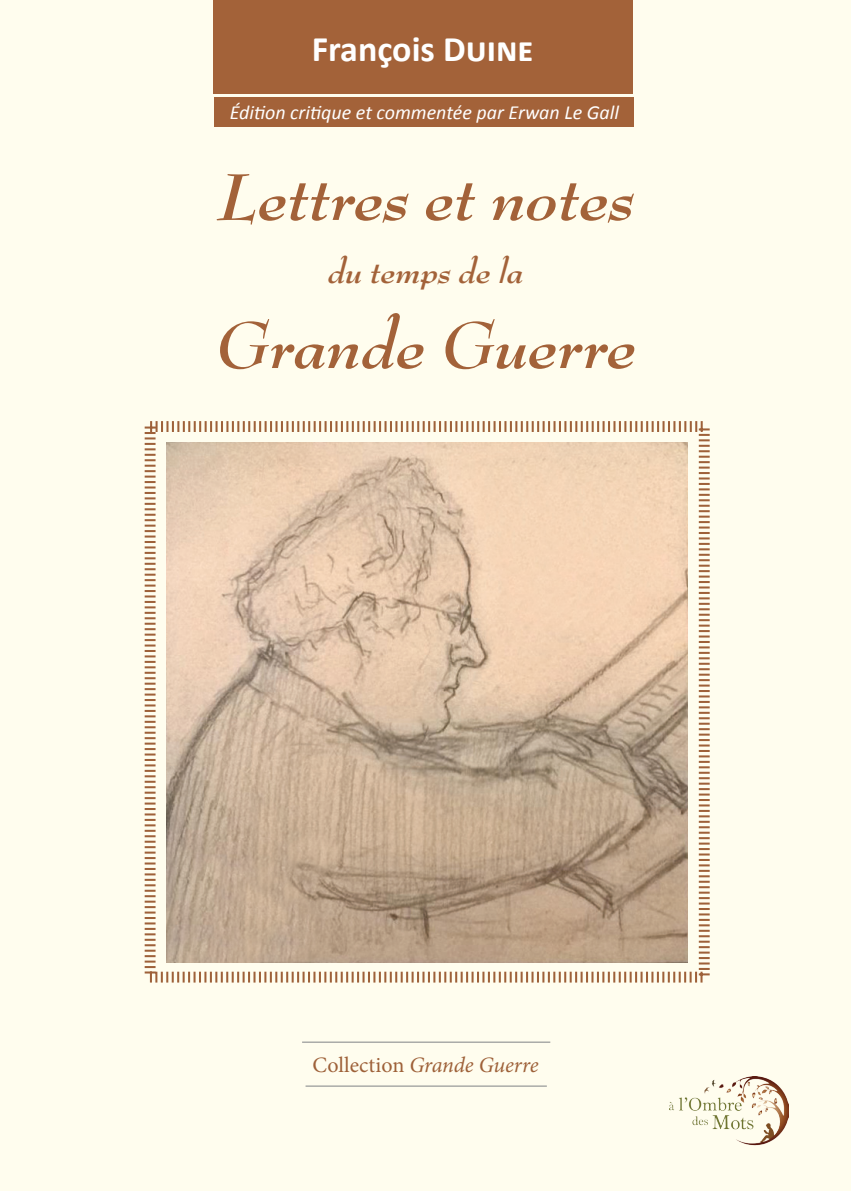
<style>
.page{position:relative;width:851px;height:1191px;background:#fff}
.page>*{position:absolute;margin:0;border:0;box-sizing:border-box;transform-origin:0 0}
.t1{font:italic 700 72px "Bernhard Modern Std";color:#a36239}
.t2{font:700 36px "Calibri";color:#fff}
.t3{font:italic 700 36px "Bernhard Modern Std";color:#a36239}
.t4{font:italic 22px "Minion Pro";letter-spacing:-.01em;color:#9e6139}
.t5{font:italic 20px "Calibri";color:#fff}
.s1{font-style:normal}
</style>
<div class="page">
<div style="left:0;top:0;width:850px;height:1191px;background:#fffdee"></div>
<svg style="left:144px;top:421px;width:566px;height:562px"></svg>
<img style="left:166px;top:442px;width:521px;height:520px">
<hr style="left:305px;top:1085px;width:241px;height:1px;background:#808285">
<hr style="left:302px;top:1041px;width:248px;height:1px;background:#808285">
<img style="left:669px;top:1076px;width:119px;height:70px">
<div style="left:213px;top:0;width:420px;height:93px;background:#a36239"></div>
<div style="left:214px;top:98px;width:420px;height:29px;background:#a36239"></div>
<p class="t2" style="left:312px;top:26px;width:223px">François Duine</p>
<p class="t5" style="left:230px;top:99px;width:390px">Édition critique et commentée par Erwan Le Gall</p>
<p class="t1" style="left:217px;top:158px;width:417px">Lettres et notes</p>
<p class="t3" style="left:328px;top:251px;width:197px">du temps de la</p>
<p class="t1" style="left:215px;top:306px;width:421px">Grande Guerre</p>
<p class="t4" style="left:312px;top:1049px;width:227px"><span class="s1">Collection</span> Grande Guerre</p>
</div>
